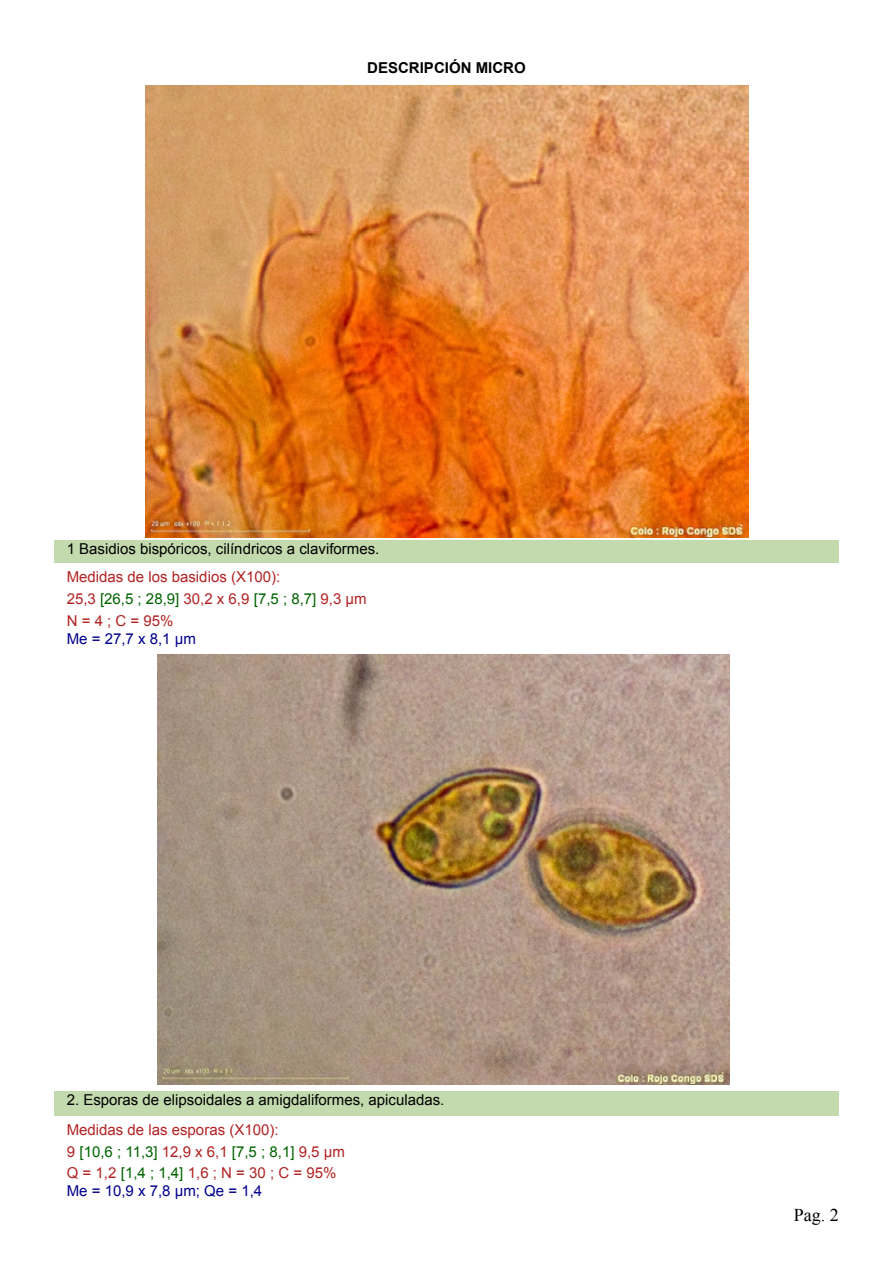
<style>
.page{position:relative;width:893px;height:1263px;background:#fff}
.page>*{position:absolute;margin:0;border:0;box-sizing:border-box;transform-origin:0 0}
.t1{font:18px "Times New Roman";color:#000}
.t2{font:15px/21.6px "Arial";color:#b22222}
.t3{font:15px "Arial";color:#000}
.t4{font:15px "Arial";color:#00008c}
.t5{font:700 15px "Arial";color:#000}
.s1{color:#006400}
.s2{color:#b32222}
</style>
<div class="page">
<div style="left:54px;top:540px;width:785px;height:23px;background:#c2daad"></div>
<div style="left:54px;top:1091px;width:785px;height:24px;background:#c2daad"></div>
<img style="left:146px;top:85px;width:603px;height:452px">
<img style="left:157px;top:655px;width:573px;height:429px">
<p class="t5" style="left:367px;top:58px;width:160px">DESCRIPCIÓN MICRO</p>
<p class="t3" style="left:67px;top:539px;width:314px">1 Basidios bispóricos, cilíndricos a claviformes.</p>
<p class="t2" style="left:67px;top:566px;width:301px">Medidas de los basidios (X100):<br>25,3 <span class="s1">[26,5 ; 28,9]</span> 30,2 x 6,9 <span class="s1">[7,5 ; 8,7]</span> 9,3 <span class="s2">μm<br></span>N = 4 ; C = 95%</p>
<p class="t4" style="left:67px;top:628px;width:131px">Me = 27,7 x 8,1 μm</p>
<p class="t3" style="left:67px;top:1090px;width:379px">2. Esporas de elipsoidales a amigdaliformes, apiculadas.</p>
<p class="t2" style="left:67px;top:1119px;width:280px">Medidas de las esporas (X100):<br>9 <span class="s1">[10,6 ; 11,3]</span> 12,9 x 6,1 <span class="s1">[7,5 ; 8,1]</span> 9,5 <span class="s2">μm<br></span>Q = 1,2 <span class="s1">[1,4 ; 1,4]</span> 1,6 ; N = 30 ; C = 95%</p>
<p class="t4" style="left:67px;top:1181px;width:197px">Me = 10,9 x 7,8 μm; Qe = 1,4</p>
<p class="t1" style="left:794px;top:1203px;width:46px">Pag. 2</p>
</div>
